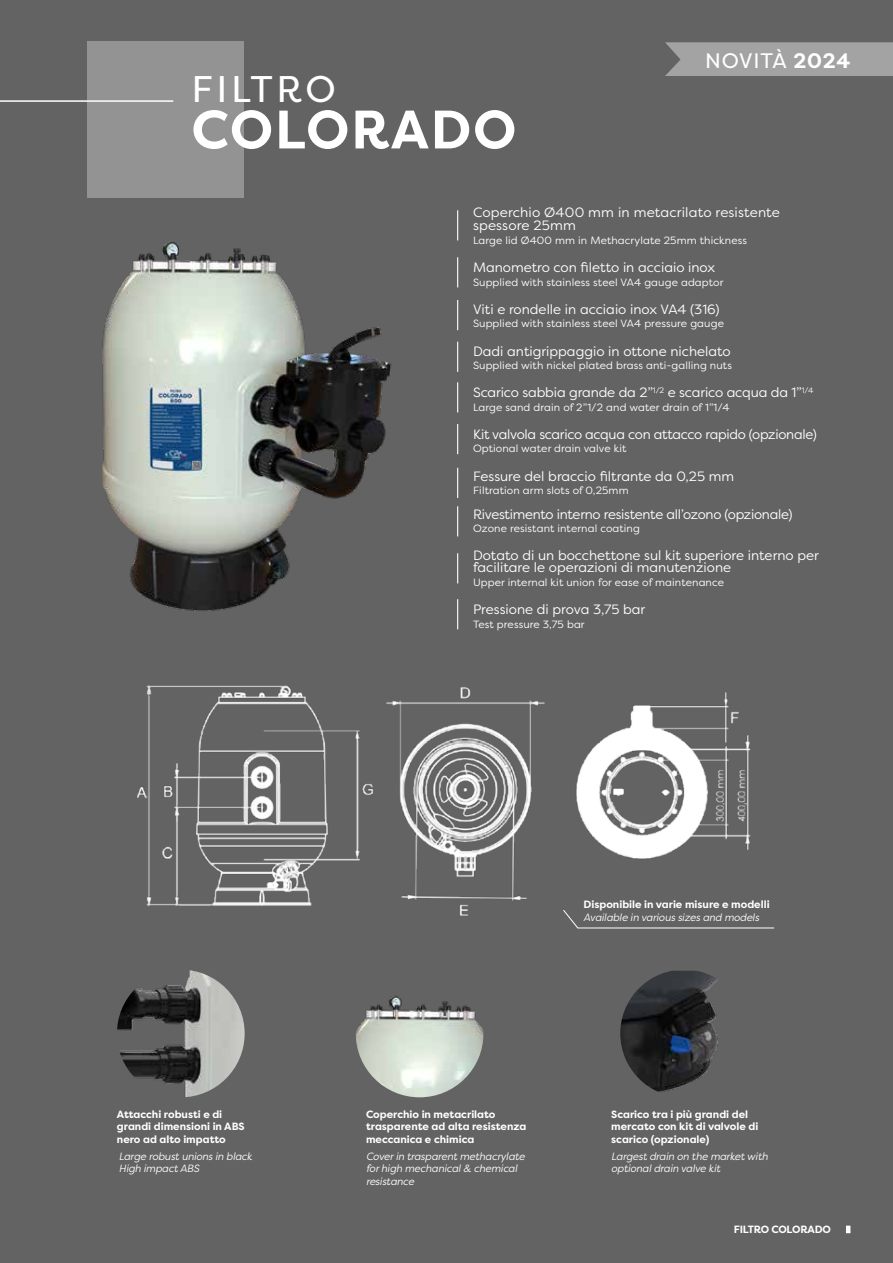
<style>
.page{position:relative;width:893px;height:1263px;background:#646363}
.page>*{position:absolute;margin:0;border:0;box-sizing:border-box;transform-origin:0 0}
.t1{font:700 54px "Filson Pro";letter-spacing:.03em;color:#fff}
.t2{font:37.05px "Filson Pro";letter-spacing:.1em;color:#fff}
.t3{font:21px "Filson Pro";letter-spacing:.04em;color:#fff}
.t4{font:13.5px/13.5px "Filson Pro";color:#fff}
.t5{font:13.5px "Filson Pro";letter-spacing:-.02em;color:#fff}
.t6{font:10.5px "Filson Pro";letter-spacing:.01em;color:#fff}
.t7{font:700 10.5px/12.6px "Filson Pro";color:#fff}
.t8{font:italic 10.5px/12.6px "Filson Pro";letter-spacing:-.01em;color:#fff}
.t9{font:700 10.5px "Filson Pro";letter-spacing:-.02em;color:#fff}
.s1{font-weight:700}
</style>
<div class="page">
<svg style="left:846px;top:1225px;width:4px;height:8px"></svg>
<hr style="left:0;top:100px;width:173px;height:2px;background:#fff">
<div style="left:88px;top:42px;width:156px;height:156px;background:#949393"></div>
<img style="left:102px;top:242px;width:289px;height:369px">
<hr style="left:457px;top:210px;width:1px;height:30px;background:#fff">
<hr style="left:457px;top:257px;width:1px;height:30px;background:#fff">
<hr style="left:457px;top:300px;width:1px;height:30px;background:#fff">
<hr style="left:457px;top:342px;width:1px;height:30px;background:#fff">
<hr style="left:457px;top:382px;width:1px;height:30px;background:#fff">
<hr style="left:457px;top:424px;width:1px;height:30px;background:#fff">
<hr style="left:457px;top:468px;width:1px;height:30px;background:#fff">
<hr style="left:457px;top:506px;width:1px;height:30px;background:#fff">
<hr style="left:457px;top:553px;width:1px;height:30px;background:#fff">
<hr style="left:457px;top:599px;width:1px;height:30px;background:#fff">
<img style="left:117px;top:969px;width:128px;height:128px;border-radius:64px">
<img style="left:356px;top:996px;width:127px;height:101px">
<img style="left:620px;top:971px;width:98px;height:121px">
<img style="left:137px;top:685px;width:614px;height:231px">
<svg style="left:562px;top:909px;width:213px;height:20px"></svg>
<div style="left:665px;top:42px;width:228px;height:34px;background:#a3a3a3"></div>
<h2 class="t2" style="left:191px;top:64px;width:146px">FILTRO</h2>
<h1 class="t1" style="left:191px;top:95px;width:327px">COLORADO</h1>
<h3 class="t3" style="left:705px;top:46px;width:147px">NOVITÀ <span class="s1">2024</span></h3>
<p class="t4" style="left:473px;top:205px;width:308px">Coperchio Ø400 mm in metacrilato resistente spessore 25mm</p>
<p class="t6" style="left:473px;top:233px;width:275px">Large lid Ø400 mm in Methacrylate 25mm thickness</p>
<p class="t4" style="left:473px;top:260px;width:244px">Manometro con filetto in acciaio inox</p>
<p class="t6" style="left:473px;top:275px;width:252px">Supplied with stainless steel VA4 gauge adaptor</p>
<p class="t4" style="left:473px;top:302px;width:248px">Viti e rondelle in acciaio inox VA4 (316)</p>
<p class="t6" style="left:473px;top:317px;width:252px">Supplied with stainless steel VA4 pressure gauge</p>
<p class="t4" style="left:473px;top:344px;width:259px">Dadi antigrippaggio in ottone nichelato</p>
<p class="t6" style="left:473px;top:358px;width:260px">Supplied with nickel plated brass anti-galling nuts</p>
<p class="t4" style="left:473px;top:385px;width:342px">Scarico sabbia grande da 2”<sup>1/2</sup> e scarico acqua da 1”<sup>1/4</sup></p>
<p class="t6" style="left:473px;top:400px;width:258px">Large sand drain of 2”1/2 and water drain of 1”1/4</p>
<p class="t5" style="left:473px;top:425px;width:345px">Kit valvola scarico acqua con attacco rapido (opzionale)</p>
<p class="t6" style="left:473px;top:442px;width:155px">Optional water drain valve kit</p>
<p class="t4" style="left:473px;top:469px;width:263px">Fessure del braccio filtrante da 0,25 mm</p>
<p class="t6" style="left:473px;top:484px;width:157px">Filtration arm slots of 0,25mm</p>
<p class="t5" style="left:473px;top:505px;width:321px">Rivestimento interno resistente all’ozono (opzionale)</p>
<p class="t6" style="left:473px;top:522px;width:168px">Ozone resistant internal coating</p>
<p class="t4" style="left:473px;top:549px;width:347px;line-height:12px">Dotato di un bocchettone sul kit superiore interno per facilitare le operazioni di manutenzione</p>
<p class="t6" style="left:473px;top:575px;width:252px">Upper internal kit union for ease of maintenance</p>
<p class="t4" style="left:473px;top:602px;width:174px">Pressione di prova 3,75 bar</p>
<p class="t6" style="left:473px;top:617px;width:113px">Test pressure 3,75 bar</p>
<p class="t7" style="left:583px;top:898px;width:188px">Disponibile in varie misure e modelli</p>
<p class="t8" style="left:583px;top:911px;width:177px">Available in various sizes and models</p>
<p class="t7" style="left:117px;top:1108px;width:129px">Attacchi robusti e di grandi dimensioni in ABS nero ad alto impatto</p>
<p class="t7" style="left:366px;top:1108px;width:162px">Coperchio in metacrilato trasparente ad alta resistenza meccanica e chimica</p>
<p class="t7" style="left:611px;top:1108px;width:149px">Scarico tra i più grandi del mercato con kit di valvole di scarico (opzionale)</p>
<p class="t8" style="left:119px;top:1149px;width:135px">Large robust unions in black<br>High impact ABS</p>
<p class="t8" style="left:366px;top:1149px;width:160px">Cover in trasparent methacrylate for high mechanical &amp; chemical resistance</p>
<p class="t8" style="left:611px;top:1149px;width:158px">Largest drain on the market with optional drain valve kit</p>
<p class="t9" style="left:734px;top:1223px;width:99px">FILTRO COLORADO</p>
</div>
